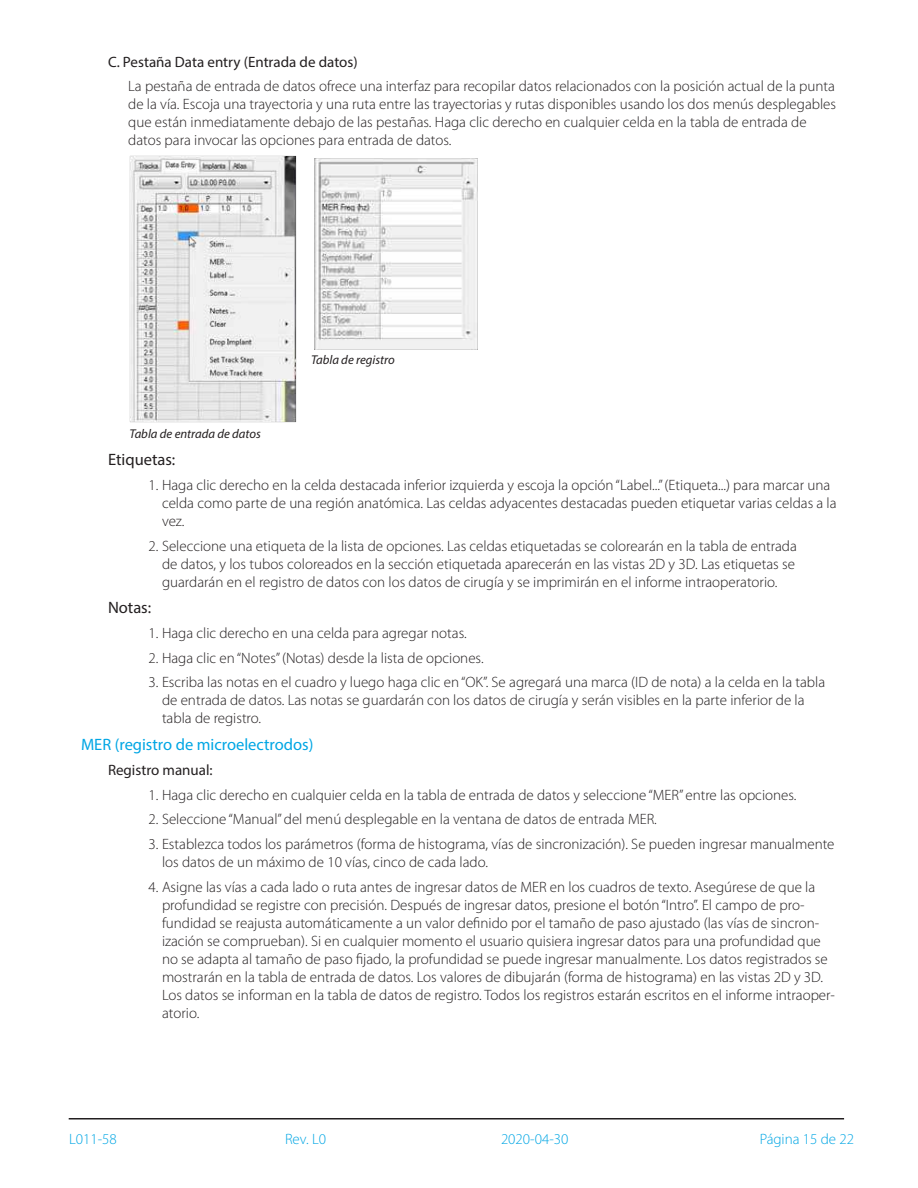
<style>
.page{position:relative;width:918px;height:1188px;background:#fff}
.page>*{position:absolute;margin:0;border:0;box-sizing:border-box;transform-origin:0 0}
.t1{font:16.5px "Myriad Pro";color:#00a6e4}
.t2{font:16.5px "Myriad Pro";color:#231f20}
.t3{font:300 15px/18px "Myriad Pro";color:#231f20}
.t4{font:15px "Myriad Pro";color:#231f20}
.t5{font:300 15px "Myriad Pro";color:#00a6e4}
.t6{font:italic 12.75px "Myriad Pro";color:#231f20}
</style>
<div class="page">
<hr style="left:69px;top:1118px;width:775px;height:2px;background:#231f20">
<img style="left:129px;top:156px;width:167px;height:266px">
<img style="left:314px;top:158px;width:164px;height:192px">
<p class="t4" style="left:108px;top:52px;width:251px">C. Pestaña Data entry (Entrada de datos)</p>
<p class="t3" style="left:128px;top:78px;width:709px">La pestaña de entrada de datos ofrece una interfaz para recopilar datos relacionados con la posición actual de la punta de la vía. Escoja una trayectoria y una ruta entre las trayectorias y rutas disponibles usando los dos menús desplegables que están inmediatamente debajo de las pestañas. Haga clic derecho en cualquier celda en la tabla de entrada de datos para invocar las opciones para entrada de datos.</p>
<p class="t6" style="left:130px;top:426px;width:133px">Tabla de entrada de datos</p>
<p class="t6" style="left:311px;top:352px;width:85px">Tabla de registro</p>
<p class="t2" style="left:108px;top:449px;width:69px">Etiquetas:</p>
<p class="t3" style="left:162px;top:476px;width:676px;text-indent:-14px">1. Haga clic derecho en la celda destacada inferior izquierda y escoja la opción “Label...” (Etiqueta...) para marcar una celda como parte de una región anatómica. Las celdas adyacentes destacadas pueden etiquetar varias celdas a la vez.</p>
<p class="t3" style="left:162px;top:537px;width:636px;text-indent:-14px">2. Seleccione una etiqueta de la lista de opciones. Las celdas etiquetadas se colorearán en la tabla de entrada de datos, y los tubos coloreados en la sección etiquetada aparecerán en las vistas 2D y 3D. Las etiquetas se guardarán en el registro de datos con los datos de cirugía y se imprimirán en el informe intraoperatorio.</p>
<p class="t2" style="left:108px;top:598px;width:45px">Notas:</p>
<p class="t3" style="left:148px;top:624px;width:320px">1. Haga clic derecho en una celda para agregar notas.</p>
<p class="t3" style="left:148px;top:649px;width:337px">2. Haga clic en “Notes” (Notas) desde la lista de opciones.</p>
<p class="t3" style="left:162px;top:674px;width:665px;text-indent:-14px">3. Escriba las notas en el cuadro y luego haga clic en “OK”. Se agregará una marca (ID de nota) a la celda en la tabla de entrada de datos. Las notas se guardarán con los datos de cirugía y serán visibles en la parte inferior de la tabla de registro.</p>
<p class="t1" style="left:81px;top:734px;width:234px">MER (registro de microelectrodos)</p>
<p class="t4" style="left:108px;top:761px;width:106px">Registro manual:</p>
<p class="t3" style="left:148px;top:786px;width:649px">1. Haga clic derecho en cualquier celda en la tabla de entrada de datos y seleccione “MER” entre las opciones.</p>
<p class="t3" style="left:148px;top:811px;width:510px">2. Seleccione “Manual” del menú desplegable en la ventana de datos de entrada MER.</p>
<p class="t3" style="left:162px;top:835px;width:674px;text-indent:-14px">3. Establezca todos los parámetros (forma de histograma, vías de sincronización). Se pueden ingresar manualmente los datos de un máximo de 10 vías, cinco de cada lado.</p>
<p class="t3" style="left:162px;top:878px;width:675px;text-indent:-14px">4. Asigne las vías a cada lado o ruta antes de ingresar datos de MER en los cuadros de texto. Asegúrese de que la profundidad se registre con precisión. Después de ingresar datos, presione el botón “Intro”. El campo de pro&shy;fundidad se reajusta automáticamente a un valor definido por el tamaño de paso ajustado (las vías de sincron&shy;ización se comprueban). Si en cualquier momento el usuario quisiera ingresar datos para una profundidad que no se adapta al tamaño de paso fijado, la profundidad se puede ingresar manualmente. Los datos registrados se mostrarán en la tabla de entrada de datos. Los valores de dibujarán (forma de histograma) en las vistas 2D y 3D.<br>Los datos se informan en la tabla de datos de registro. Todos los registros estarán escritos en el informe intraoper&shy;atorio.</p>
<p class="t5" style="left:69px;top:1131px;width:49px">L011-58</p>
<p class="t5" style="left:285px;top:1131px;width:43px">Rev. L0</p>
<p class="t5" style="left:501px;top:1131px;width:69px">2020-04-30</p>
<p class="t5" style="left:760px;top:1131px;width:96px">Página 15 de 22</p>
</div>
